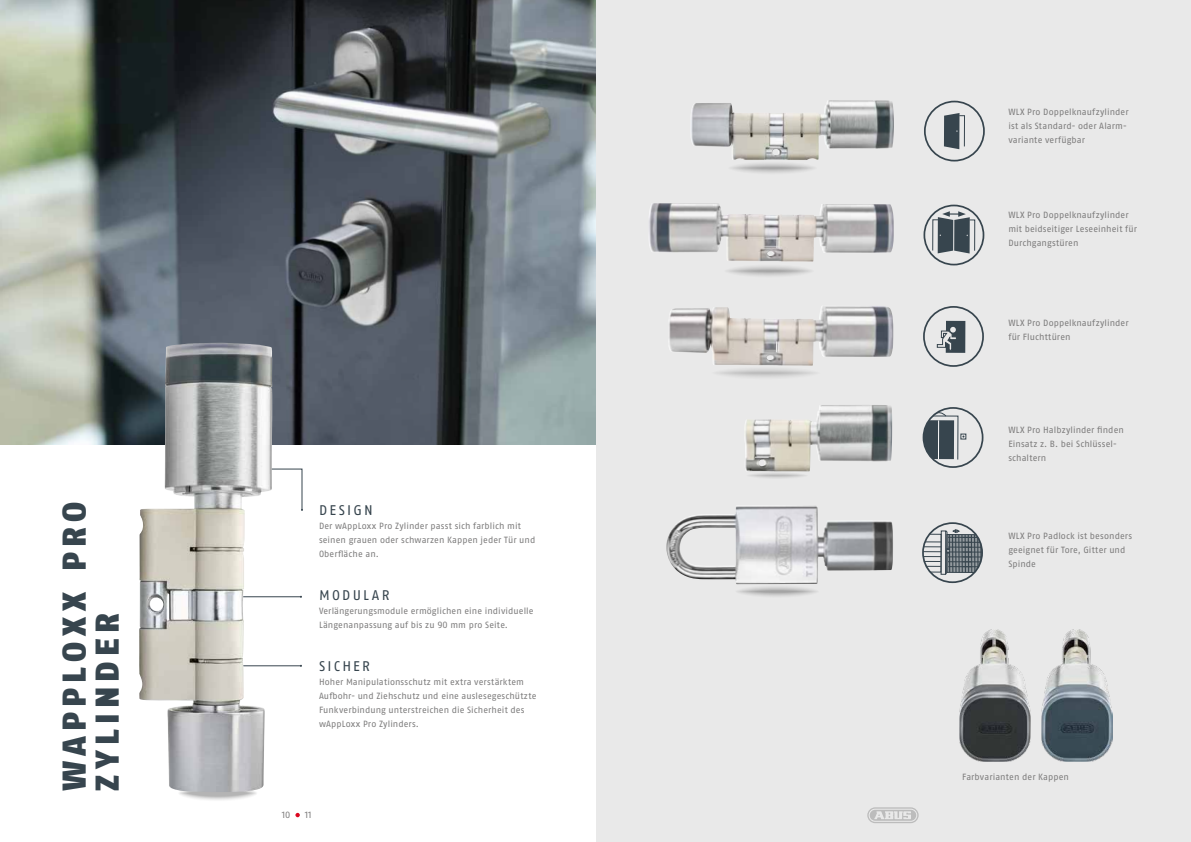
<style>
.page{position:relative;width:1191px;height:842px;background:#fff}
.page>*{position:absolute;margin:0;border:0;box-sizing:border-box;transform-origin:0 0}
.t1{font:900 33px/33px "ABUS Fago Pro";letter-spacing:.15em;color:#37454e}
.t2{font:14px "ABUS Fago Pro";letter-spacing:.155em;color:#37454e}
.t3{font:9px/14px "ABUS Fago Pro";letter-spacing:.01em;color:#7c7b7b}
</style>
<div class="page">
<img style="left:0;top:0;width:595px;height:444px">
<div style="left:596px;top:0;width:595px;height:842px;background:#e9e9e9"></div>
<svg style="left:867px;top:807px;width:51px;height:16px"></svg>
<svg style="left:295px;top:813px;width:5px;height:4px"></svg>
<svg style="left:178px;top:784px;width:80px;height:18px"></svg>
<svg style="left:272px;top:468px;width:31px;height:43px"></svg>
<hr style="left:232px;top:596px;width:69px;height:1px;background:#37454e">
<hr style="left:232px;top:665px;width:69px;height:1px;background:#37454e">
<img style="left:139px;top:343px;width:133px;height:449px">
<svg style="left:727px;top:161px;width:91px;height:14px"></svg>
<img style="left:691px;top:100px;width:198px;height:60px">
<svg style="left:710px;top:366px;width:111px;height:14px"></svg>
<img style="left:669px;top:307px;width:201px;height:59px">
<svg style="left:723px;top:264px;width:91px;height:14px"></svg>
<img style="left:649px;top:204px;width:244px;height:58px">
<svg style="left:735px;top:584px;width:85px;height:14px"></svg>
<img style="left:666px;top:506px;width:227px;height:78px">
<svg style="left:745px;top:472px;width:63px;height:8px"></svg>
<img style="left:745px;top:405px;width:147px;height:67px">
<svg style="left:925px;top:408px;width:41px;height:52px"></svg>
<div style="left:922px;top:407px;width:61px;height:61px;border:2px solid #37454e;border-radius:50%"></div>
<div style="left:923px;top:205px;width:61px;height:60px;border:2px solid #37454e;border-radius:50%"></div>
<svg style="left:932px;top:211px;width:43px;height:42px"></svg>
<div style="left:924px;top:101px;width:61px;height:61px;border:2px solid #37454e;border-radius:50%"></div>
<svg style="left:944px;top:113px;width:21px;height:36px"></svg>
<div style="left:922px;top:522px;width:61px;height:61px;border:2px solid #37454e;border-radius:50%"></div>
<svg style="left:923px;top:529px;width:59px;height:47px"></svg>
<div style="left:923px;top:306px;width:61px;height:61px;border:2px solid #37454e;border-radius:50%"></div>
<svg style="left:936px;top:321px;width:29px;height:32px"></svg>
<img style="left:960px;top:629px;width:152px;height:132px">
<h1 class="t1" style="left:58px;top:791px;width:291px;rotate:-90deg">WAPPLOXX PRO<br>ZYLINDER</h1>
<h2 class="t2" style="left:319px;top:502px;width:55px">DESIGN</h2>
<p class="t3" style="left:319px;top:519px;width:218px">Der wAppLoxx Pro Zylinder passt sich farblich mit seinen grauen oder schwarzen Kappen jeder Tür und<br>Oberfläche an.</p>
<h2 class="t2" style="left:319px;top:586px;width:72px">MODULAR</h2>
<p class="t3" style="left:319px;top:604px;width:216px">Verlängerungsmodule ermöglichen eine individuelle<br>Längenanpassung auf bis zu 90 mm pro Seite.</p>
<h2 class="t2" style="left:319px;top:658px;width:52px">SICHER</h2>
<p class="t3" style="left:319px;top:675px;width:219px">Hoher Manipulationsschutz mit extra verstärktem Aufbohr- und Ziehschutz und eine auslesegeschützte Funkverbindung unterstreichen die Sicherheit des wAppLoxx Pro Zylinders.</p>
<p class="t3" style="left:282px;top:808px;width:10px">10</p>
<p class="t3" style="left:305px;top:808px;width:8px">11</p>
<p class="t3" style="left:1008px;top:105px;width:122px">WLX Pro Doppelknaufzylinder ist als Standard- oder Alarm&shy;variante verfügbar</p>
<p class="t3" style="left:1008px;top:207px;width:130px">WLX Pro Doppelknaufzylinder mit beidseitiger Leseeinheit für<br>Durchgangstüren</p>
<p class="t3" style="left:1008px;top:315px;width:122px">WLX Pro Doppelknaufzylinder für Fluchttüren</p>
<p class="t3" style="left:1008px;top:422px;width:117px">WLX Pro Halbzylinder finden<br>Einsatz z. B. bei Schlüssel&shy;schaltern</p>
<p class="t3" style="left:1008px;top:529px;width:125px">WLX Pro Padlock ist besonders geeignet für Tore, Gitter und<br>Spinde</p>
<p class="t3" style="left:962px;top:770px;width:108px">Farbvarianten der Kappen</p>
</div>
